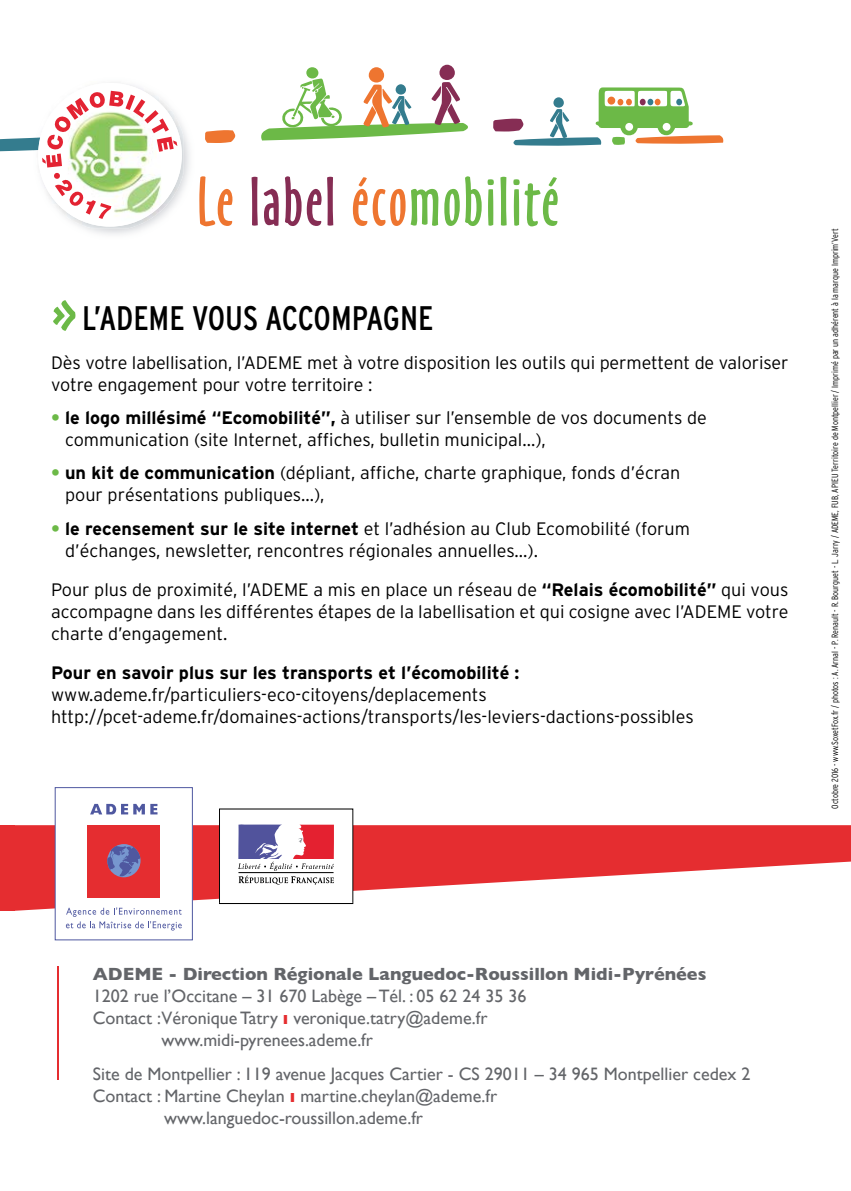
<style>
.page{position:relative;width:851px;height:1191px;background:#fff}
.page>*{position:absolute;margin:0;border:0;box-sizing:border-box;transform-origin:0 0}
.t1{font:80px "Oz Handicraft BT";color:#6cb947}
.t2{font:64px "Oz Handicraft BT";letter-spacing:.04em;color:#6cb947}
.t3{font:condensed 34px "Interstate";color:#000}
.t4{font:300 18px/22px "Interstate";color:#000}
.t5{font:18px "Gill Sans";color:#636569}
.t6{font:700 18px "Gill Sans";color:#636569}
.t7{font:700 18px "Interstate";color:#000}
.t8{font:300 condensed 9px "Interstate";color:#000}
.s1{color:#ee7530}
.s2{color:#862d54}
.s3{font-weight:700;color:#6cb947}
.s4{font-weight:700}
.s5{font-weight:700;color:#e52d30}
</style>
<div class="page">
<svg style="left:205px;top:130px;width:30px;height:13px"></svg>
<svg style="left:0;top:83px;width:182px;height:144px"></svg>
<svg style="left:15px;top:825px;width:835px;height:85px;fill:#e52d30"></svg>
<div style="left:0;top:825px;width:15px;height:85px;background:#e52d30"></div>
<div style="left:55px;top:787px;width:137px;height:153px;background:#fff"></div>
<div style="left:55px;top:787px;width:138px;height:153px;border:1px solid #4f58a0"></div>
<div style="left:88px;top:825px;width:72px;height:72px;background:#e52d30"></div>
<svg style="left:107px;top:844px;width:33px;height:33px"></svg>
<svg style="left:90px;top:804px;width:67px;height:10px"></svg>
<svg style="left:66px;top:907px;width:116px;height:23px"></svg>
<div style="left:219px;top:809px;width:134px;height:94px;background:#fff"></div>
<svg style="left:238px;top:824px;width:96px;height:60px"></svg>
<svg style="left:261px;top:65px;width:207px;height:75px"></svg>
<svg style="left:493px;top:87px;width:230px;height:59px"></svg>
<div style="left:662px;top:123px;width:8px;height:8px;background:#fff;border-radius:50%"></div>
<div style="left:625px;top:123px;width:8px;height:8px;background:#fff;border-radius:50%"></div>
<hr style="left:58px;top:966px;width:1px;height:114px;background:#e52d30">
<h2 class="t2" style="left:196px;top:165px;width:363px"><span class="s1">Le</span> <span class="s2">label</span> <span class="s1">éco</span>mobilité</h2>
<h1 class="t1" style="left:51px;top:262px;width:27px">»</h1>
<h3 class="t3" style="left:82px;top:299px;width:353px">L’ADEME VOUS ACCOMPAGNE</h3>
<p class="t4" style="left:51px;top:351px;width:739px">Dès votre labellisation, l’ADEME met à votre disposition les outils qui permettent de valoriser votre engagement pour votre territoire :</p>
<p class="t4" style="left:65px;top:406px;width:643px;text-indent:-14px"><span class="s3">•</span> <span class="s4">le logo millésimé “Ecomobilité”,</span> à utiliser sur l’ensemble de vos documents de communication (site Internet, affiches, bulletin municipal…),</p>
<p class="t4" style="left:65px;top:462px;width:616px;text-indent:-14px"><span class="s3">•</span> <span class="s4">un kit de communication</span> (dépliant, affiche, charte graphique, fonds d’écran pour présentations publiques...),</p>
<p class="t4" style="left:65px;top:517px;width:626px;text-indent:-14px"><span class="s3">•</span> <span class="s4">le recensement sur le site internet</span> et l’adhésion au Club Ecomobilité (forum d’échanges, newsletter, rencontres régionales annuelles...).</p>
<p class="t4" style="left:51px;top:578px;width:739px;text-align:justify">Pour plus de proximité, l’ADEME a mis en place un réseau de <span class="s4">“Relais écomobilité”</span> qui vous accompagne dans les différentes étapes de la labellisation et qui cosigne avec l’ADEME votre charte d’engagement.</p>
<p class="t7" style="left:51px;top:662px;width:470px">Pour en savoir plus sur les transports et l’écomobilité :</p>
<p class="t4" style="left:51px;top:683px;width:644px">www.ademe.fr/particuliers-eco-citoyens/deplacements http://pcet-ademe.fr/domaines-actions/transports/les-leviers-dactions-possibles</p>
<p class="t8" style="left:829px;top:809px;width:582px;rotate:-90deg">Octobre 2016 - www.SoxetFox.fr / photos : A. Arnal - P. Renault - R. Bourguet - L. Jarry / ADEME, FUB, APIEU Territoire de Montpellier / Imprimé par un adhérent à la marque Imprim’Vert</p>
<p class="t6" style="left:93px;top:959px;width:615px">ADEME - Direction Régionale Languedoc-Roussillon Midi-Pyrénées</p>
<p class="t5" style="left:93px;top:985px;width:435px">1202 rue l’Occitane – 31 670 Labège – Tél. : 05 62 24 35 36</p>
<p class="t5" style="left:93px;top:1007px;width:396px">Contact :Véronique Tatry <span class="s5">ı</span> veronique.tatry@ademe.fr</p>
<p class="t5" style="left:162px;top:1029px;width:213px">www.midi-pyrenees.ademe.fr</p>
<p class="t5" style="left:93px;top:1062px;width:659px">Site de Montpellier : 119 avenue Jacques Cartier - CS 29011 – 34 965 Montpellier cedex 2</p>
<p class="t5" style="left:93px;top:1084px;width:406px">Contact : Martine Cheylan <span class="s5">ı</span> martine.cheylan@ademe.fr</p>
<p class="t5" style="left:164px;top:1106px;width:260px">www.languedoc-roussillon.ademe.fr</p>
</div>
